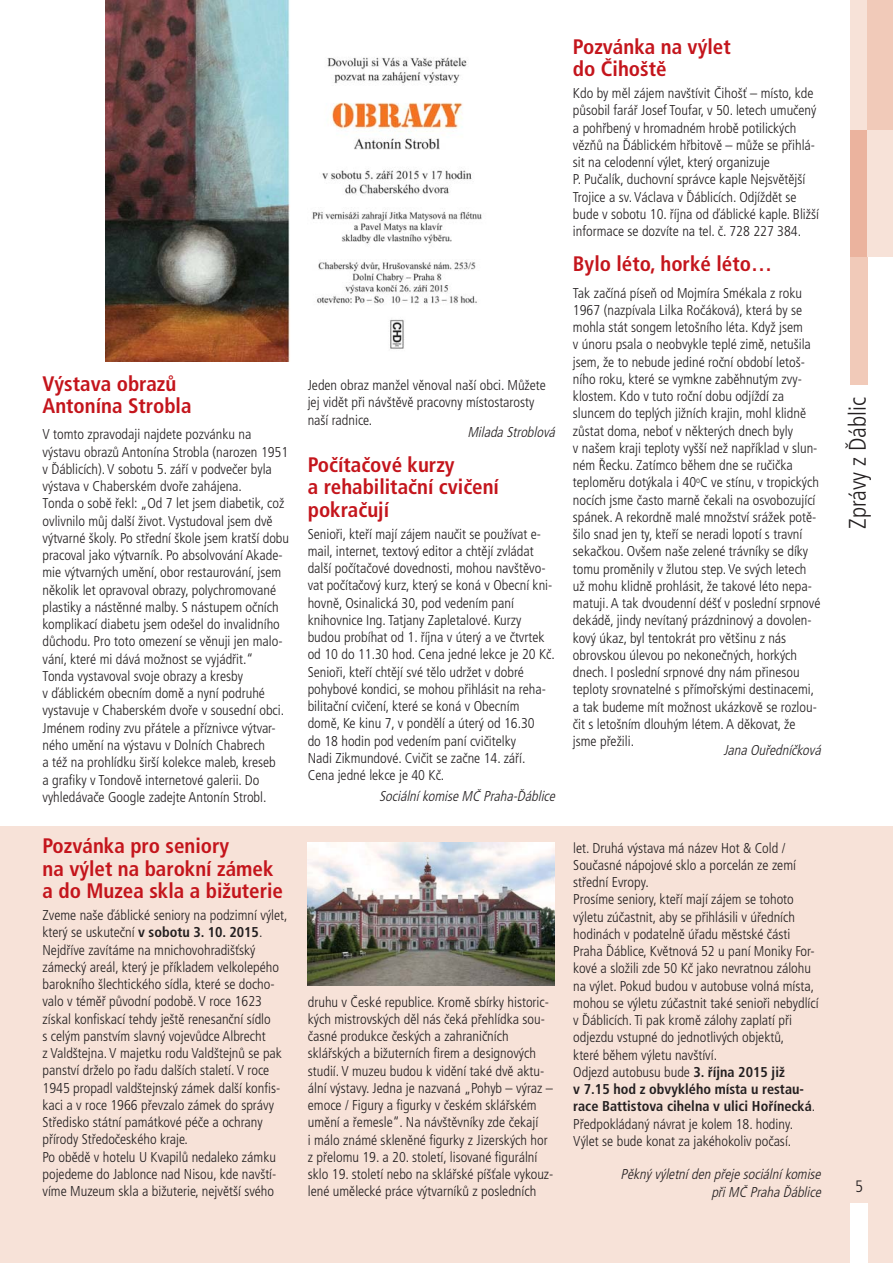
<style>
.page{position:relative;width:893px;height:1263px;background:#fff}
.page>*{position:absolute;margin:0;border:0;box-sizing:border-box;transform-origin:0 0}
.t1{font:300 condensed 24px "Frutiger CE";color:#231f20}
.t2{font:700 condensed 21px/22.5px "Frutiger CE";color:#c4151c}
.t3{font:300 condensed 16.5px "Frutiger CE";color:#231f20}
.t4{font:300 condensed 14.25px/17.2px "Frutiger CE";color:#231f20}
.t5{font:italic 300 condensed 14.25px/18px "Frutiger CE";color:#231f20;text-align:right}
.s1{font-weight:700}
</style>
<div class="page">
<div style="left:0;top:827px;width:893px;height:436px;background:#f7e2d8"></div>
<div style="left:850px;top:128px;width:17px;height:129px;background:#ebb39e"></div>
<div style="left:867px;top:128px;width:26px;height:129px;background:#f7e2d8"></div>
<div style="left:850px;top:0;width:17px;height:130px;background:#f7e2d8"></div>
<div style="left:867px;top:0;width:26px;height:130px;background:#f1cab9"></div>
<div style="left:850px;top:257px;width:17px;height:128px;background:#f1cab9"></div>
<div style="left:850px;top:1204px;width:17px;height:59px;background:#fff"></div>
<img style="left:106px;top:0;width:376px;height:361px">
<img style="left:308px;top:842px;width:247px;height:143px">
<h2 class="t2" style="left:43px;top:373px;width:151px">Výstava obrazů<br>Antonína Strobla</h2>
<p class="t4" style="left:43px;top:427px;width:248px">V tomto zpravodaji najdete pozvánku na výstavu obrazů Antonína Strobla (narozen 1951 v Ďáblicích). V sobotu 5. září v podvečer byla výstava v Chaberském dvoře zahájena.<br>Tonda o sobě řekl: „Od 7 let jsem diabetik, což ovlivnilo můj další život. Vystudoval jsem dvě výtvarné školy. Po střední škole jsem kratší dobu pracoval jako výtvarník. Po absolvování Akade&shy;mie výtvarných umění, obor restaurování, jsem několik let opravoval obrazy, polychromované plastiky a nástěnné malby. S nástupem očních komplikací diabetu jsem odešel do invalidního důchodu. Pro toto omezení se věnuji jen malo&shy;vání, které mi dává možnost se vyjádřit.“<br>Tonda vystavoval svoje obrazy a kresby<br>v ďáblickém obecním domě a nyní podruhé vystavuje v Chaberském dvoře v sousední obci.<br>Jménem rodiny zvu přátele a příznivce výtvar&shy;ného umění na výstavu v Dolních Chabrech<br>a též na prohlídku širší kolekce maleb, kreseb<br>a grafiky v Tondově internetové galerii. Do vyhledávače Google zadejte Antonín Strobl.</p>
<h2 class="t2" style="left:43px;top:836px;width:242px">Pozvánka pro seniory<br>na výlet na barokní zámek a do Muzea skla a bižuterie</h2>
<p class="t4" style="left:43px;top:907px;width:247px">Zveme naše ďáblické seniory na podzimní výlet, který se uskuteční <span class="s1">v sobotu 3. 10. 2015</span>.<br>Nejdříve zavítáme na mnichovohradišťský zámecký areál, který je příkladem velkolepého barokního šlechtického sídla, které se docho&shy;valo v téměř původní podobě. V roce 1623 získal konfiskací tehdy ještě renesanční sídlo<br>s celým panstvím slavný vojevůdce Albrecht<br>z Valdštejna. V majetku rodu Valdštejnů se pak panství drželo po řadu dalších staletí. V roce 1945 propadl valdštejnský zámek další konfis&shy;kaci a v roce 1966 převzalo zámek do správy Středisko státní památkové péče a ochrany přírody Středočeského kraje.<br>Po obědě v hotelu U Kvapilů nedaleko zámku pojedeme do Jablonce nad Nisou, kde navští&shy;víme Muzeum skla a bižuterie, největší svého</p>
<p class="t4" style="left:308px;top:377px;width:240px">Jeden obraz manžel věnoval naší obci. Můžete jej vidět při návštěvě pracovny místostarosty naší radnice.</p>
<p class="t5" style="left:467px;top:423px;width:92px">Milada Stroblová</p>
<h2 class="t2" style="left:308px;top:454px;width:193px">Počítačové kurzy<br>a rehabilitační cvičení pokračují</h2>
<p class="t4" style="left:308px;top:526px;width:249px">Senioři, kteří mají zájem naučit se používat e&shy;mail, internet, textový editor a chtějí zvládat další počítačové dovednosti, mohou navštěvo&shy;vat počítačový kurz, který se koná v Obecní kni&shy;hovně, Osinalická 30, pod vedením paní knihovnice Ing. Tatjany Zapletalové. Kurzy budou probíhat od 1. října v úterý a ve čtvrtek od 10 do 11.30 hod. Cena jedné lekce je 20 Kč.<br>Senioři, kteří chtějí své tělo udržet v dobré pohybové kondici, se mohou přihlásit na reha&shy;bilitační cvičení, které se koná v Obecním domě, Ke kinu 7, v pondělí a úterý od 16.30<br>do 18 hodin pod vedením paní cvičitelky<br>Nadi Zikmundové. Cvičit se začne 14. září.<br>Cena jedné lekce je 40 Kč.</p>
<p class="t5" style="left:379px;top:788px;width:180px">SociálníkomiseMČ Praha-Ďáblice</p>
<p class="t4" style="left:308px;top:994px;width:247px">druhu v České republice. Kromě sbírky historic&shy;kých mistrovských děl nás čeká přehlídka sou&shy;časné produkce českých a zahraničních sklářských a bižuterních firem a designových studií. V muzeu budou k vidění také dvě aktu&shy;ální výstavy. Jedna je nazvaná „Pohyb – výraz – emoce / Figury a figurky v českém sklářském umění a řemesle“. Na návštěvníky zde čekají<br>i málo známé skleněné figurky z Jizerských hor z přelomu 19. a 20. století, lisované figurální sklo 19. století nebo na sklářské píšťale vykouz&shy;lené umělecké práce výtvarníků z posledních</p>
<h2 class="t2" style="left:573px;top:36px;width:159px">Pozvánka na výlet do Čihoště</h2>
<p class="t4" style="left:573px;top:85px;width:248px">Kdo by měl zájem navštívit Čihošť – místo, kde působil farář Josef Toufar, v 50. letech umučený a pohřbený v hromadném hrobě potilických vězňů na Ďáblickém hřbitově – může se přihlá&shy;sit na celodenní výlet, který organizuje<br>P. Pučalík, duchovní správce kaple Nejsvětější Trojice a sv. Václava v Ďáblicích. Odjíždět se bude v sobotu 10. října od ďáblické kaple. Bližší informace se dozvíte na tel. č. 728 227 384.</p>
<h2 class="t2" style="left:573px;top:254px;width:201px">Bylo léto, horké léto…</h2>
<p class="t4" style="left:573px;top:285px;width:249px">Tak začíná píseň od Mojmíra Smékala z roku 1967 (nazpívala Lilka Ročáková), která by se mohla stát songem letošního léta. Když jsem<br>v únoru psala o neobvykle teplé zimě, netušila jsem, že to nebude jediné roční období letoš&shy;ního roku, které se vymkne zaběhnutým zvy&shy;klostem. Kdo v tuto roční dobu odjíždí za sluncem do teplých jižních krajin, mohl klidně zůstat doma, neboť v některých dnech byly<br>v našem kraji teploty vyšší než například v slun&shy;ném Řecku. Zatímco během dne se ručička teploměru dotýkala i 40<sup>o</sup>C ve stínu, v tropických nocích jsme často marně čekali na osvobozující spánek. A rekordně malé množství srážek potě&shy;šilo snad jen ty, kteří se neradi lopotí s travní sekačkou. Ovšem naše zelené trávníky se díky tomu proměnily v žlutou step. Ve svých letech už mohu klidně prohlásit, že takové léto nepa&shy;matuji. A tak dvoudenní déšť v poslední srpnové dekádě, jindy nevítaný prázdninový a dovolen&shy;kový úkaz, byl tentokrát pro většinu z nás obrovskou úlevou po nekonečných, horkých dnech. I poslední srpnové dny nám přinesou teploty srovnatelné s přímořskými destinacemi, a tak budeme mít možnost ukázkově se rozlou&shy;čit s letošním dlouhým létem. A děkovat, že jsme přežili.</p>
<p class="t5" style="left:723px;top:742px;width:102px">Jana Ouředníčková</p>
<p class="t4" style="left:573px;top:840px;width:247px">let. Druhá výstava má název Hot &amp; Cold / Současné nápojové sklo a porcelán ze zemí střední Evropy.<br>Prosíme seniory, kteří mají zájem se tohoto výletu zúčastnit, aby se přihlásili v úředních hodinách v podatelně úřadu městské části Praha Ďáblice, Květnová 52 u paní Moniky For&shy;kové a složili zde 50 Kč jako nevratnou zálohu na výlet. Pokud budou v autobuse volná místa, mohou se výletu zúčastnit také senioři nebydlící v Ďáblicích. Ti pak kromě zálohy zaplatí při odjezdu vstupné do jednotlivých objektů,<br>které během výletu navštíví.<br>Odjezd autobusu bude <span class="s1">3. října 2015 již<br>v 7.15 hod z obvyklého místa u restau&shy;race Battistova cihelna v ulici Hořínecká</span>.<br>Předpokládaný návrat je kolem 18. hodiny.<br>Výlet se bude konat za jakéhokoliv počasí.</p>
<p class="t5" style="left:621px;top:1166px;width:205px">Pěknývýletníden přejesociálníkomise přiMČ Praha Ďáblice</p>
<h1 class="t1" style="left:845px;top:529px;width:133px;rotate:-90deg">Zprávy z Ďáblic</h1>
<p class="t3" style="left:855px;top:1178px;width:9px">5</p>
</div>
